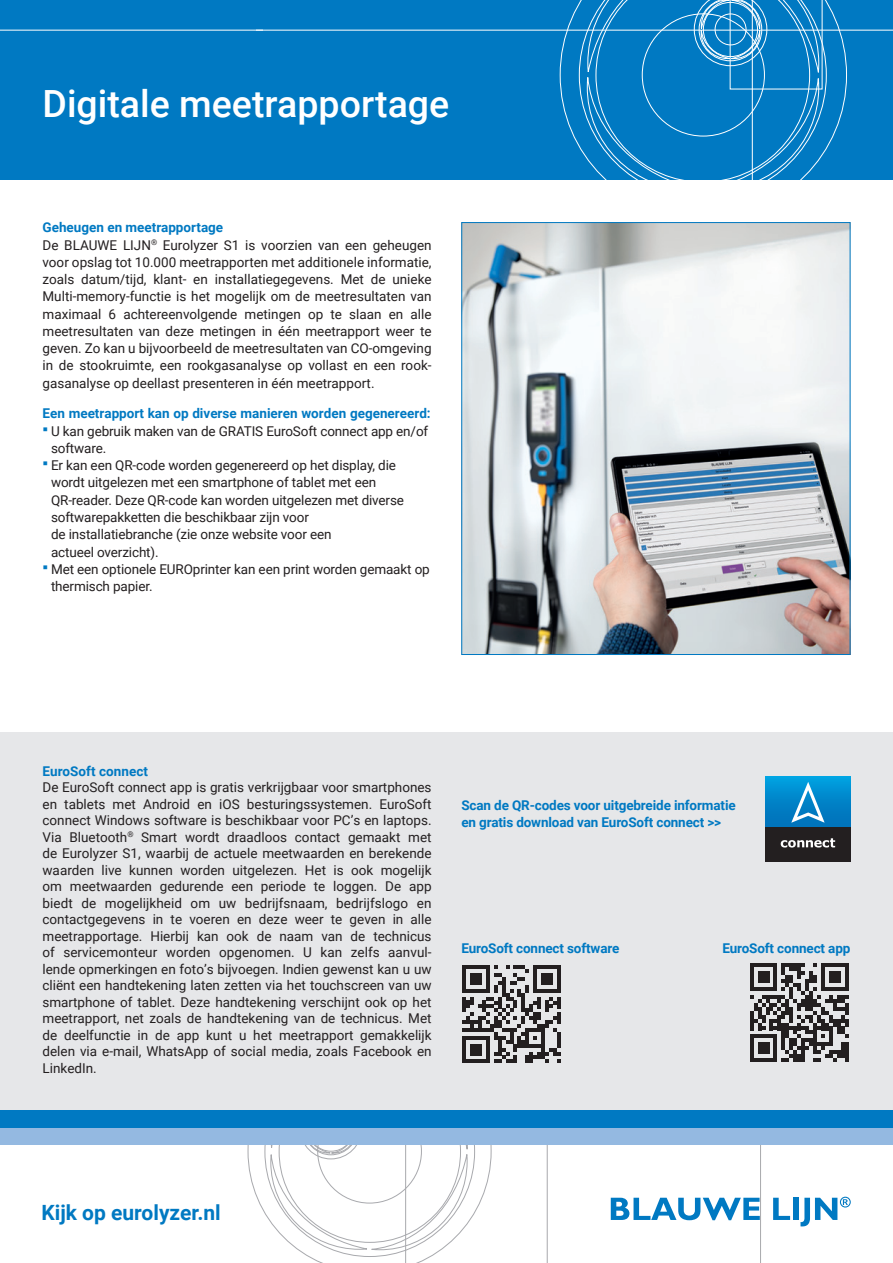
<style>
.page{position:relative;width:893px;height:1263px;background:#fff}
.page>*{position:absolute;margin:0;border:0;box-sizing:border-box;transform-origin:0 0}
.t1{font:500 37.5px "Roboto";color:#fff}
.t2{font:700 21px "Roboto";color:#0079c2}
.t3{font:13.5px/17.2px "Roboto";color:#231f20}
.t4{font:700 13.5px/17.2px "Roboto";letter-spacing:-.01em;color:#0079c2}
.s1{font-weight:700;color:#0079c2}
</style>
<div class="page">
<svg style="left:613px;top:0;width:280px;height:180px;background:#1081c5"></svg>
<div style="left:281px;top:0;width:332px;height:180px;background:#0079c2"></div>
<div style="left:0;top:0;width:281px;height:180px;background:#0079c2"></div>
<svg style="left:0;top:1144px;width:893px;height:119px"></svg>
<div style="left:0;top:732px;width:893px;height:377px;background:#e6e7e9"></div>
<div style="left:0;top:1127px;width:893px;height:17px;background:#94b9e1"></div>
<div style="left:0;top:1110px;width:893px;height:17px;background:#0079c2"></div>
<img style="left:463px;top:224px;width:385px;height:429px">
<svg style="left:750px;top:963px;width:98px;height:99px"></svg>
<svg style="left:462px;top:965px;width:99px;height:98px"></svg>
<div style="left:765px;top:776px;width:85px;height:51px;background:linear-gradient(to bottom,#00a0e0,#006cb6)"></div>
<svg style="left:791px;top:782px;width:33px;height:41px"></svg>
<div style="left:765px;top:827px;width:85px;height:34px;background:#231f20"></div>
<svg style="left:781px;top:838px;width:54px;height:9px"></svg>
<h1 class="t1" style="left:43px;top:77px;width:408px">Digitale meetrapportage</h1>
<p class="t3" style="left:43px;top:218px;width:391px"><span class="s1">Geheugen en meetrapportage<br></span>De BLAUWE LIJN<sup>®</sup> Eurolyzer S1 is voorzien van een geheugen voor opslag tot 10.000 meetrapporten met additionele informatie, zoals datum/tijd, klant- en installatiegegevens. Met de unieke Multi-memory-functie is het mogelijk om de meetresultaten van maximaal 6 achtereenvolgende metingen op te slaan en alle meetresultaten van deze metingen in één meetrapport weer te geven. Zo kan u bijvoorbeeld de meetresultaten van CO-omgeving in de stookruimte, een rookgasanalyse op vollast en een rook&shy;gasanalyse op deellast presenteren in één meetrapport.</p>
<p class="t4" style="left:43px;top:404px;width:390px">Een meetrapport kan op diverse manieren worden gegenereerd:</p>
<p class="t3" style="left:51px;top:422px;width:380px">U kan gebruik maken van de GRATIS EuroSoft connect app en/of software.<br>Er kan een QR-code worden gegenereerd op het display, die wordt uitgelezen met een smartphone of tablet met een QR-reader. Deze QR-code kan worden uitgelezen met diverse softwarepakketten die beschikbaar zijn voor<br>de installatiebranche (zie onze website voor een<br>actueel overzicht).<br>Met een optionele EUROprinter kan een print worden gemaakt op thermisch papier.</p>
<p class="t4" style="left:43px;top:762px;width:107px">EuroSoft connect</p>
<p class="t3" style="left:43px;top:778px;width:391px;line-height:16.5px;text-align:justify">De EuroSoft connect app is gratis verkrijgbaar voor smartphones en tablets met Android en iOS besturingssystemen. EuroSoft connect Windows software is beschikbaar voor PC’s en laptops.<br>Via Bluetooth<sup>®</sup> Smart wordt draadloos contact gemaakt met de Eurolyzer S1, waarbij de actuele meetwaarden en berekende waarden live kunnen worden uitgelezen. Het is ook mogelijk om meetwaarden gedurende een periode te loggen. De app biedt de mogelijkheid om uw bedrijfsnaam, bedrijfslogo en contactgegevens in te voeren en deze weer te geven in alle meetrapportage. Hierbij kan ook de naam van de technicus of servicemonteur worden opgenomen. U kan zelfs aanvul&shy;lende opmerkingen en foto’s bijvoegen. Indien gewenst kan u uw cliënt een handtekening laten zetten via het touchscreen van uw smartphone of tablet. Deze handtekening verschijnt ook op het meetrapport, net zoals de handtekening van de technicus. Met de deelfunctie in de app kunt u het meetrapport gemakkelijk delen via e-mail, WhatsApp of social media, zoals Facebook en LinkedIn.</p>
<p class="t4" style="left:461px;top:796px;width:276px">Scan de QR-codes voor uitgebreide informatie en gratis download van EuroSoft connect &gt;&gt;</p>
<p class="t4" style="left:461px;top:939px;width:160px">EuroSoft connect software</p>
<p class="t4" style="left:722px;top:939px;width:129px">EuroSoft connect app</p>
<h2 class="t2" style="left:41px;top:1198px;width:181px">Kijk op eurolyzer.nl</h2>
</div>
